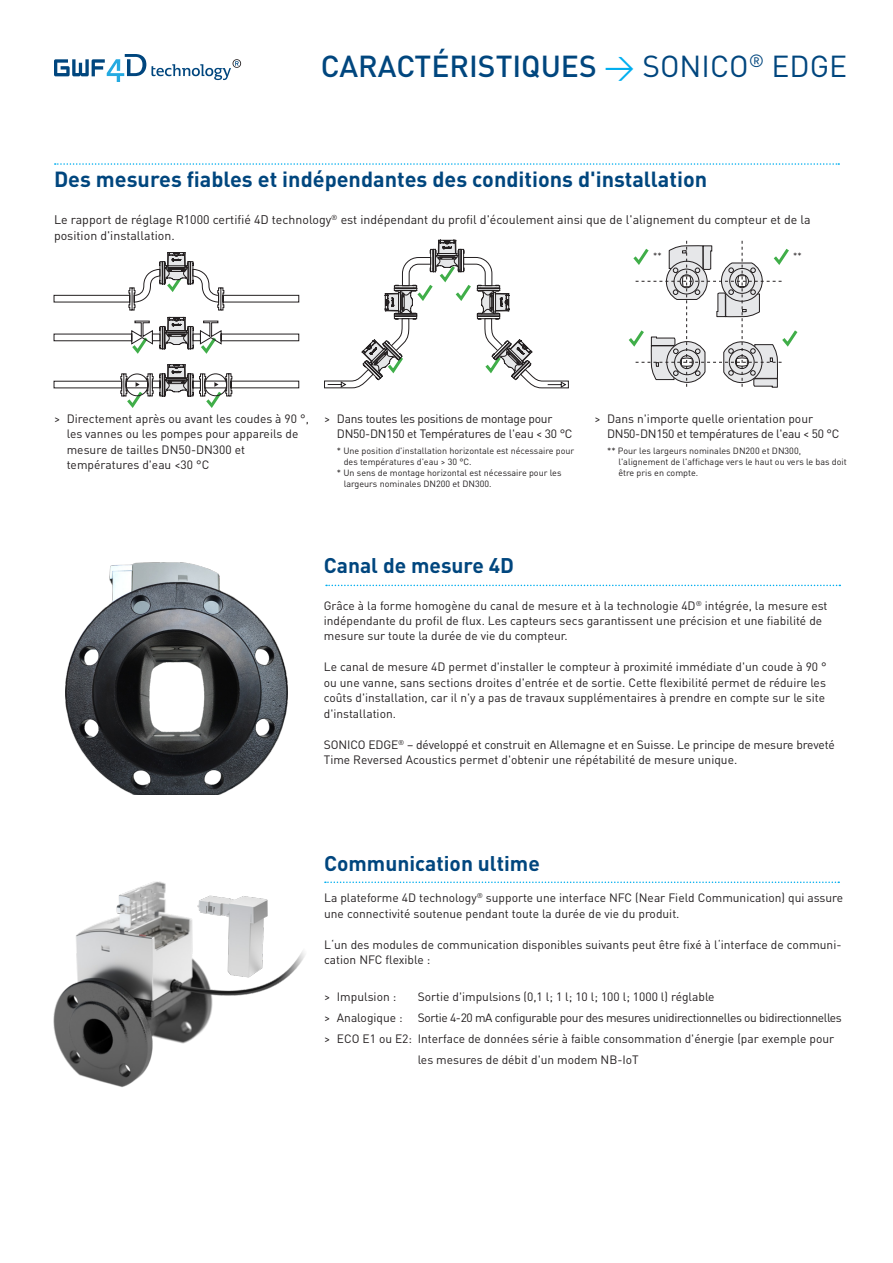
<style>
.page{position:relative;width:893px;height:1263px;background:#fff}
.page>*{position:absolute;margin:0;border:0;box-sizing:border-box;transform-origin:0 0}
.t1{font:500 30px "DIN Pro";color:#00467e}
.t2{font:700 21.6px "DIN Pro";color:#00467e}
.t3{font:700 21px "DIN Pro";color:#00467e}
.Grundtext{font:12.3px "DIN Pro";color:#231f20}
.Grundtext-2{font:12px/15.5px "DIN Pro";color:#231f20}
.Grundtext-3{font:12px "DIN Pro";letter-spacing:-.03em;color:#231f20}
.Grundtext-4{font:12px/15.5px "DIN Pro";letter-spacing:-.02em;color:#231f20}
.Grundtext-5{font:9px/10.8px "DIN Pro";color:#231f20}
.s1{font-weight:400;color:#00aeef}
.s2{font-weight:400}
</style>
<div class="page">
<svg style="left:54px;top:54px;width:187px;height:28px"></svg>
<svg style="left:55px;top:163px;width:784px;height:2px"></svg>
<img style="left:53px;top:881px;width:252px;height:206px">
<img style="left:66px;top:562px;width:221px;height:232px">
<svg style="left:54px;top:252px;width:245px;height:156px"></svg>
<svg style="left:629px;top:241px;width:169px;height:146px"></svg>
<svg style="left:324px;top:240px;width:244px;height:148px"></svg>
<svg style="left:325px;top:881px;width:514px;height:2px"></svg>
<svg style="left:326px;top:585px;width:514px;height:1px"></svg>
<p class="t1" style="left:321px;top:46px;width:528px">CARACTÉRISTIQUES <span class="s1">→</span> <span class="s2">SONICO</span><sup>®</sup> <span class="s2">EDGE</span></p>
<p class="t2" style="left:54px;top:164px;width:655px">Des mesures fiables et indépendantes des conditions d'installation</p>
<p class="Grundtext" style="left:54px;top:211px;width:758px">Le rapport de réglage R1000 certifié 4D technology<sup>®</sup> est indépendant du profil d'écoulement ainsi que de l'alignement du compteur et de la</p>
<p class="Grundtext" style="left:54px;top:227px;width:122px">position d'installation.</p>
<p class="Grundtext-5" style="left:457px;top:266px;width:6px">*</p>
<p class="Grundtext-5" style="left:653px;top:250px;width:10px">**</p>
<p class="Grundtext-5" style="left:793px;top:250px;width:10px">**</p>
<p class="Grundtext-2" style="left:67px;top:410px;width:244px;text-indent:-13px">&gt; Directement après ou avant les coudes à 90 °, les vannes ou les pompes pour appareils de mesure de tailles DN50-DN300 et températures d'eau &lt;30 °C</p>
<p class="Grundtext-4" style="left:337px;top:410px;width:237px;text-indent:-13px">&gt; Dans toutes les positions de montage pour<br>DN50-DN150 et Températures de l'eau &lt; 30 °C</p>
<p class="Grundtext-5" style="left:344px;top:445px;width:232px;text-indent:-7px">* Une position d'installation horizontale est nécessaire pour des températures d'eau &gt; 30 °C.</p>
<p class="Grundtext-5" style="left:344px;top:467px;width:219px;text-indent:-7px">* Un sens de montage horizontal est nécessaire pour les largeurs nominales DN200 et DN300.</p>
<p class="Grundtext-2" style="left:607px;top:410px;width:234px;text-indent:-13px">&gt; Dans n'importe quelle orientation pour<br>DN50-DN150 et températures de l'eau &lt; 50 °C</p>
<p class="Grundtext-5" style="left:607px;top:445px;width:195px">** Pour les largeurs nominales DN200 et DN300,</p>
<p class="Grundtext-5" style="left:618px;top:456px;width:230px">l'alignement de l'affichage vers le haut ou vers le bas doit être pris en compte.</p>
<p class="t3" style="left:324px;top:551px;width:192px">Canal de mesure 4D</p>
<p class="Grundtext-2" style="left:324px;top:597px;width:505px">Grâce à la forme homogène du canal de mesure et à la technologie 4D<sup>®</sup> intégrée, la mesure est</p>
<p class="Grundtext-2" style="left:324px;top:612px;width:500px">indépendante du profil de flux. Les capteurs secs garantissent une précision et une fiabilité de</p>
<p class="Grundtext-2" style="left:324px;top:628px;width:245px">mesure sur toute la durée de vie du compteur.</p>
<p class="Grundtext-2" style="left:324px;top:659px;width:504px">Le canal de mesure 4D permet d'installer le compteur à proximité immédiate d'un coude à 90 °</p>
<p class="Grundtext-2" style="left:324px;top:674px;width:504px">ou une vanne, sans sections droites d'entrée et de sortie. Cette flexibilité permet de réduire les</p>
<p class="Grundtext-2" style="left:324px;top:690px;width:503px">coûts d'installation, car il n'y a pas de travaux supplémentaires à prendre en compte sur le site</p>
<p class="Grundtext-2" style="left:324px;top:705px;width:74px">d'installation.</p>
<p class="Grundtext-2" style="left:324px;top:736px;width:513px">SONICO EDGE<sup>®</sup> – développé et construit en Allemagne et en Suisse. Le principe de mesure breveté</p>
<p class="Grundtext-2" style="left:324px;top:751px;width:415px">Time Reversed Acoustics permet d'obtenir une répétabilité de mesure unique.</p>
<p class="t3" style="left:324px;top:849px;width:217px">Communication ultime</p>
<p class="Grundtext-2" style="left:324px;top:889px;width:521px">La plateforme 4D technology<sup>®</sup> supporte une interface NFC (Near Field Communication) qui assure une connectivité soutenue pendant toute la durée de vie du produit.</p>
<p class="Grundtext-2" style="left:324px;top:936px;width:519px">L‘un des modules de communication disponibles suivants peut être fixé à l‘interface de communi&shy;cation NFC flexible :</p>
<p class="Grundtext-2" style="left:324px;top:988px;width:74px">&gt; Impulsion :</p>
<p class="Grundtext-2" style="left:418px;top:988px;width:298px">Sortie d'impulsions (0,1 l; 1 l; 10 l; 100 l; 1000 l) réglable</p>
<p class="Grundtext-3" style="left:324px;top:1009px;width:519px">&gt; Analogique : Sortie 4-20 mA configurable pour des mesures unidirectionnelles ou bidirectionnelles</p>
<p class="Grundtext-2" style="left:418px;top:1028px;width:418px;line-height:21px;text-indent:-94px">&gt; ECO E1 ou E2: Interface de données série à faible consommation d'énergie (par exemple pour les mesures de débit d'un modem NB-IoT</p>
</div>
